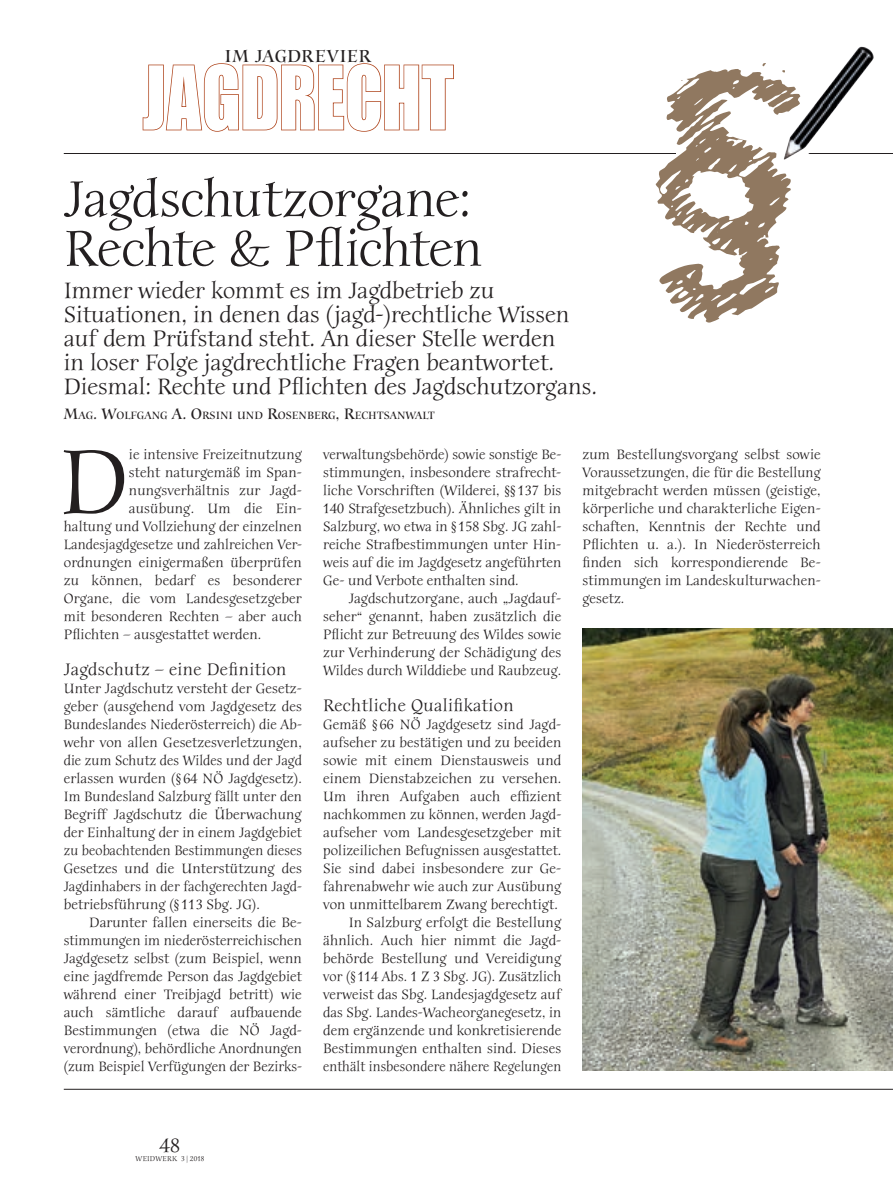
<style>
.page{position:relative;width:893px;height:1191px;background:#fff}
.page>*{position:absolute;margin:0;border:0;box-sizing:border-box;transform-origin:0 0}
.t1{font:97.5px "Anima BITC Std";color:#231f20}
.t2{font:90px "Impact LT Std";letter-spacing:.02em;color:#fff;scale:.85 1}
.t3{font:54px/49.5px "Anima BITC Std";letter-spacing:-.015em;color:#231f20}
.t4{font:24px/24px "Anima BITC Std";color:#231f20}
.t5{font:21px "Anima BITC Std";color:#231f20}
.t6{font:700 18.9px "Anima ITC Std";letter-spacing:.025em;color:#231f20}
.t7{font:18px "Anima BITC Std";letter-spacing:.02em;color:#231f20}
.t8{font:14.7px/18px "Anima BITC Std";letter-spacing:.005em;color:#231f20;text-align:justify}
.t9{font:14.7px "Anima BITC Std";letter-spacing:.005em;color:#231f20;scale:.96 1}
.t10{font:700 11.55px "Anima ITC Std";color:#231f20}
.t11{font:7.5px "Anima BITC Std";letter-spacing:.03em;color:#231f20}
.s1{font-size:16.5px}
</style>
<div class="page">
<svg style="left:142px;top:63px;width:312px;height:69px"></svg>
<hr style="left:64px;top:153px;width:829px;height:1px;background:#231f20">
<hr style="left:64px;top:1089px;width:829px;height:1px;background:#231f20">
<img style="left:583px;top:628px;width:310px;height:443px">
<svg style="left:656px;top:63px;width:135px;height:259px"></svg>
<img style="left:780px;top:46px;width:94px;height:120px">
<p class="t6" style="left:224px;top:46px;width:148px">IM JAGDREVIER</p>
<h2 class="t2" style="left:142px;top:45px;width:368px">JAGDRECHT</h2>
<h3 class="t3" style="left:64px;top:175px;width:420px">Jagdschutzorgane:<br>Rechte &amp; Pflichten</h3>
<p class="t4" style="left:64px;top:279px;width:535px">Immer wieder kommt es im Jagdbetrieb zu Situationen, in denen das (jagd-)rechtliche Wissen auf dem Prüfstand steht. An dieser Stelle werden<br>in loser Folge jagdrechtliche Fragen beantwortet.<br>Diesmal: Rechte und Pflichten des Jagdschutzorgans.</p>
<p class="t10" style="left:64px;top:409px;width:372px"><span class="s1">M</span>AG<span class="s1">. W</span>OLFGANG <span class="s1">A. O</span>RSINI UND <span class="s1">R</span>OSENBERG<span class="s1">, R</span>ECHTSANWALT</p>
<h1 class="t1" style="left:59px;top:428px;width:71px">D</h1>
<p class="t8" style="left:129px;top:445px;width:174px">ie intensive Freizeitnutzung</p>
<p class="t8" style="left:129px;top:463px;width:174px">steht naturgemäß im Span-</p>
<p class="t8" style="left:129px;top:481px;width:174px">nungsverhältnis zur Jagd-</p>
<p class="t8" style="left:129px;top:499px;width:174px">ausübung. Um die Ein-</p>
<p class="t8" style="left:64px;top:517px;width:240px">haltung und Vollziehung der einzelnen</p>
<p class="t9" style="left:64px;top:536px;width:250px">Landesjagdgesetze und zahlreichen Ver-</p>
<p class="t8" style="left:64px;top:553px;width:240px">ordnungen einigermaßen überprüfen</p>
<p class="t8" style="left:64px;top:571px;width:240px">zu können, bedarf es besonderer</p>
<p class="t8" style="left:64px;top:589px;width:240px">Organe, die vom Landesgesetzgeber</p>
<p class="t8" style="left:64px;top:607px;width:240px">mit besonderen Rechten – aber auch</p>
<p class="t8" style="left:64px;top:625px;width:199px">Pflichten – ausgestattet werden.</p>
<p class="t7" style="left:64px;top:659px;width:224px">Jagdschutz – eine Definition</p>
<p class="t8" style="left:64px;top:679px;width:240px">Unter Jagdschutz versteht der Gesetz&shy;geber (ausgehend vom Jagdgesetz des Bundeslandes Niederösterreich) die Ab&shy;wehr von allen Gesetzesverletzungen, die zum Schutz des Wildes und der Jagd erlassen wurden (§ 64 NÖ Jagdgesetz).<br>Im Bundesland Salzburg fällt unter den Begriff Jagdschutz die Überwachung der Einhaltung der in einem Jagdgebiet zu beobachtenden Bestimmungen dieses Gesetzes und die Unterstützung des Jagdinhabers in der fachgerechten Jagd&shy;betriebsführung (§ 113 Sbg. JG).</p>
<p class="t8" style="left:64px;top:913px;width:240px;text-indent:26px">Darunter fallen einerseits die Be&shy;stimmungen im niederösterreichischen Jagdgesetz selbst (zum Beispiel, wenn eine jagdfremde Person das Jagdgebiet während einer Treibjagd betritt) wie auch sämtliche darauf aufbauende Bestimmungen (etwa die NÖ Jagd&shy;verordnung), behördliche Anordnungen (zum Beispiel Verfügungen der Bezirks-</p>
<p class="t8" style="left:323px;top:445px;width:240px">verwaltungsbehörde) sowie sonstige Be&shy;stimmungen, insbesondere strafrecht&shy;liche Vorschriften (Wilderei, §§ 137 bis 140 Strafgesetzbuch). Ähnliches gilt in Salzburg, wo etwa in § 158 Sbg. JG zahl&shy;reiche Strafbestimmungen unter Hin&shy;weis auf die im Jagdgesetz angeführten Ge- und Verbote enthalten sind.</p>
<p class="t8" style="left:323px;top:589px;width:240px;text-indent:26px">Jagdschutzorgane, auch „Jagdauf&shy;seher“ genannt, haben zusätzlich die Pflicht zur Betreuung des Wildes sowie zur Verhinderung der Schädigung des Wildes durch Wilddiebe und Raubzeug.</p>
<p class="t7" style="left:323px;top:695px;width:192px">Rechtliche Qualifikation</p>
<p class="t8" style="left:323px;top:715px;width:240px;text-align:right">Gemäß § 66 NÖ Jagdgesetz sind Jagd&shy;aufseher zu bestätigen und zu beeiden sowie mit einem Dienstausweis und einem Dienstabzeichen zu versehen.<br>Um ihren Aufgaben auch effizient nachkommen zu können, werden Jagd&shy;aufseher vom Landesgesetzgeber mit polizeilichen Befugnissen ausgestattet.<br>Sie sind dabei insbesondere zur Ge&shy;fahrenabwehr wie auch zur Ausübung von unmittelbarem Zwang berechtigt.<br>In Salzburg erfolgt die Bestellung ähnlich. Auch hier nimmt die Jagd&shy;behörde Bestellung und Vereidigung vor (§ 114 Abs. 1 Z 3 Sbg. JG). Zusätzlich verweist das Sbg. Landesjagdgesetz auf das Sbg. Landes-Wacheorganegesetz, in dem ergänzende und konkretisierende Bestimmungen enthalten sind. Dieses enthält insbesondere nähere Regelungen</p>
<p class="t8" style="left:583px;top:445px;width:240px">zum Bestellungsvorgang selbst sowie Voraussetzungen, die für die Bestellung mitgebracht werden müssen (geistige, körperliche und charakterliche Eigen&shy;schaften, Kenntnis der Rechte und Pflichten u. a.). In Niederösterreich finden sich korrespondierende Be&shy;stimmungen im Landeskulturwachen&shy;gesetz.</p>
<h3 class="t5" style="left:160px;top:1134px;width:22px">48</h3>
<p class="t11" style="left:136px;top:1154px;width:70px">WEIDWERK 3 | 2018</p>
</div>
